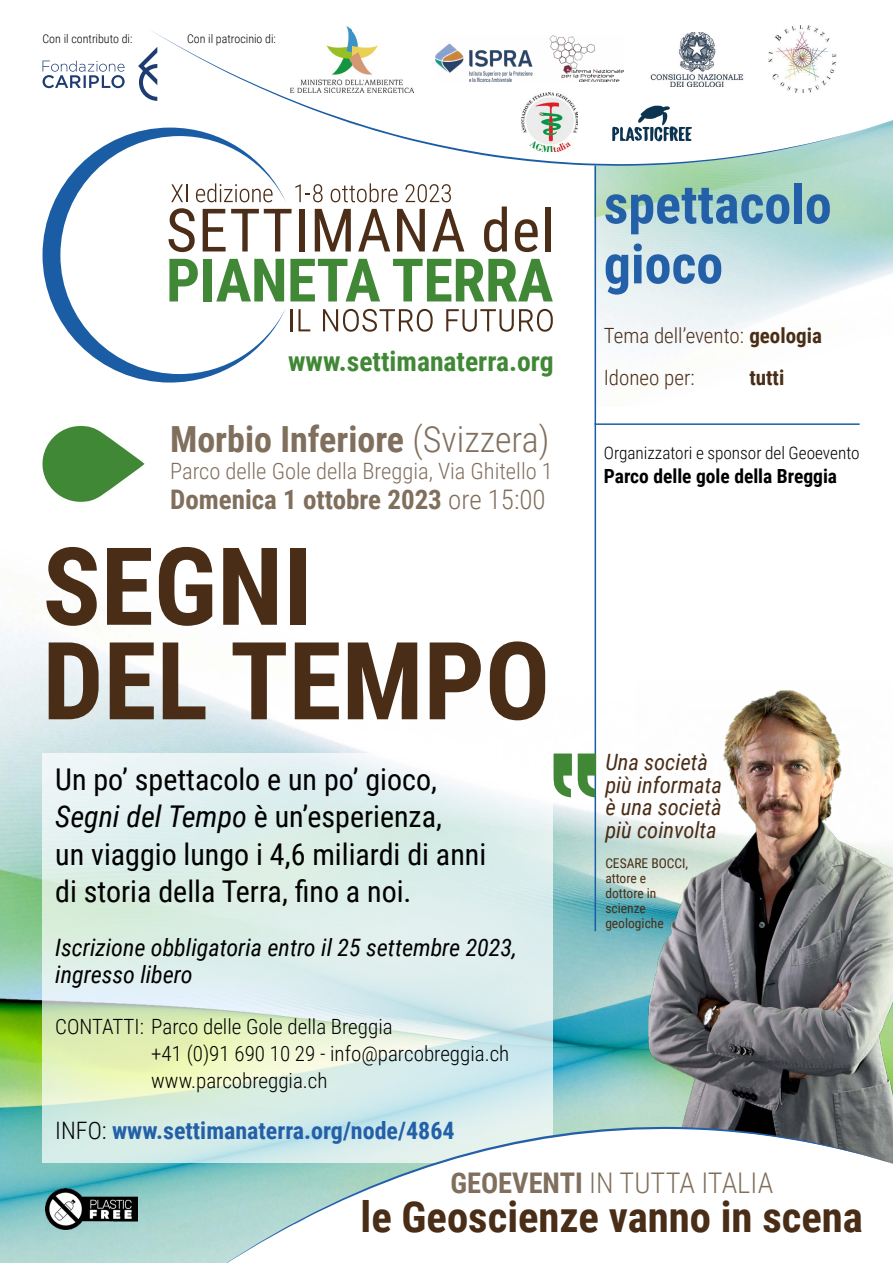
<style>
.page{position:relative;width:893px;height:1263px;background:#fff}
.page>*{position:absolute;margin:0;border:0;box-sizing:border-box;transform-origin:0 0}
.t1{font:700 108px "Roboto Condensed";color:#4a2d17}
.t2{font:700 54px "Roboto Condensed";color:#2360a8}
.t3{font:700 42.75px "Roboto Condensed";color:#4a2d17}
.t4{font:700 36px "Roboto Condensed";color:#816f5d}
.t5{font:30px "Roboto Condensed";color:#000}
.t6{font:300 28.5px "Roboto Condensed";color:#816f5d}
.t7{font:700 27.6px "Roboto Condensed";color:#408835}
.t8{font:700 27px "Roboto Condensed";color:#816f5d}
.t9{font:italic 24px/27px "Roboto Condensed";color:#000}
.t10{font:700 24px "Roboto Condensed";color:#2360a8}
.t11{font:italic 22.5px "Roboto Condensed";color:#4a2d17}
.t12{font:300 22.5px "Roboto Condensed";color:#816f5d}
.t13{font:300 21px "Roboto Condensed";color:#000}
.t14{font:300 21px "Roboto Condensed";color:#4a2d17}
.t15{font:700 21px "Roboto Condensed";color:#4a2d17}
.t16{font:700 19.5px "Roboto Condensed";color:#000}
.t17{font:300 17.25px "Roboto Condensed";color:#000}
.t18{font:13.5px "Roboto Condensed";color:#4a2d17}
.t19{font:300 12px "Roboto Condensed";color:#000}
.s1{font-weight:300}
.s2{font-style:italic}
.s3{font-weight:300;color:#000}
.s4{font-weight:700}
</style>
<div class="page">
<img style="left:0;top:463px;width:635px;height:800px">
<svg style="left:43px;top:753px;width:510px;height:410px;background:#ddeee6"></svg>
<img style="left:635px;top:690px;width:258px;height:437px">
<hr style="left:595px;top:153px;width:1px;height:778px;background:#1a5da5">
<hr style="left:595px;top:423px;width:265px;height:2px;background:#1a5da5">
<svg style="left:43px;top:426px;width:102px;height:76px"></svg>
<svg style="left:554px;top:753px;width:42px;height:44px"></svg>
<img style="left:45px;top:1188px;width:93px;height:41px">
<svg style="left:346px;top:26px;width:547px;height:140px"></svg>
<svg style="left:152px;top:29px;width:707px;height:137px"></svg>
<svg style="left:207px;top:1127px;width:686px;height:136px"></svg>
<svg style="left:286px;top:209px;width:6px;height:5px"></svg>
<div style="left:299px;top:209px;width:5px;height:42px;background:#4c2d18"></div>
<svg style="left:315px;top:209px;width:36px;height:42px"></svg>
<svg style="left:358px;top:209px;width:32px;height:42px"></svg>
<svg style="left:397px;top:209px;width:28px;height:42px"></svg>
<svg style="left:432px;top:209px;width:32px;height:42px"></svg>
<svg style="left:484px;top:206px;width:23px;height:46px"></svg>
<svg style="left:515px;top:219px;width:23px;height:33px"></svg>
<div style="left:545px;top:206px;width:5px;height:45px;background:#4c2d18"></div>
<svg style="left:290px;top:259px;width:90px;height:42px"></svg>
<svg style="left:393px;top:259px;width:160px;height:42px"></svg>
<hr style="left:290px;top:309px;width:3px;height:22px;background:#4c2d18">
<svg style="left:298px;top:309px;width:12px;height:22px"></svg>
<svg style="left:323px;top:309px;width:110px;height:23px"></svg>
<svg style="left:446px;top:309px;width:107px;height:23px"></svg>
<svg style="left:43px;top:128px;width:243px;height:255px"></svg>
<svg style="left:171px;top:184px;width:16px;height:18px"></svg>
<svg style="left:196px;top:183px;width:77px;height:19px"></svg>
<svg style="left:295px;top:184px;width:28px;height:18px"></svg>
<svg style="left:331px;top:183px;width:67px;height:19px"></svg>
<svg style="left:405px;top:184px;width:46px;height:18px"></svg>
<svg style="left:43px;top:47px;width:114px;height:54px"></svg>
<img style="left:649px;top:32px;width:97px;height:55px">
<img style="left:768px;top:25px;width:69px;height:68px">
<img style="left:522px;top:93px;width:56px;height:59px">
<img style="left:291px;top:27px;width:123px;height:65px">
<img style="left:435px;top:35px;width:189px;height:46px">
<svg style="left:611px;top:106px;width:82px;height:39px"></svg>
<p class="t19" style="left:43px;top:30px;width:91px">Con il contributo di:</p>
<p class="t19" style="left:187px;top:30px;width:90px">Con il patrocinio di:</p>
<p class="t7" style="left:288px;top:342px;width:267px">www.settimanaterra.org</p>
<p class="t4" style="left:170px;top:414px;width:381px">Morbio Inferiore <span class="s1">(Svizzera)</span></p>
<p class="t12" style="left:170px;top:455px;width:384px">Parco delle Gole della Breggia, Via Ghitello 1</p>
<p class="t8" style="left:170px;top:481px;width:377px">Domenica 1 ottobre 2023 <span class="s1">ore 15:00</span></p>
<p class="t1" style="left:43px;top:511px;width:271px">SEGNI</p>
<p class="t1" style="left:43px;top:605px;width:509px">DEL TEMPO</p>
<p class="t5" style="left:55px;top:758px;width:383px">Un po’ spettacolo e un po’ gioco,</p>
<p class="t5" style="left:55px;top:795px;width:388px"><span class="s2">Segni del Tempo</span> è un’esperienza,</p>
<p class="t5" style="left:55px;top:833px;width:432px">un viaggio lungo i 4,6 miliardi di anni</p>
<p class="t5" style="left:55px;top:870px;width:358px">di storia della Terra, fino a noi.</p>
<p class="t9" style="left:55px;top:933px;width:463px">Iscrizione obbligatoria entro il 25 settembre 2023, ingresso libero</p>
<p class="t13" style="left:55px;top:1012px;width:339px">CONTATTI: Parco delle Gole della Breggia</p>
<p class="t13" style="left:151px;top:1039px;width:360px">+41 (0)91 690 10 29 - info@parcobreggia.ch</p>
<p class="t13" style="left:151px;top:1066px;width:178px">www.parcobreggia.ch</p>
<p class="t10" style="left:55px;top:1114px;width:401px"><span class="s3">INFO:</span> www.settimanaterra.org/node/4864</p>
<p class="t2" style="left:604px;top:166px;width:229px">spettacolo</p>
<p class="t2" style="left:604px;top:226px;width:121px">gioco</p>
<p class="t14" style="left:604px;top:321px;width:220px">Tema dell’evento: <span class="s4">geologia</span></p>
<p class="t14" style="left:604px;top:363px;width:92px">Idoneo per:</p>
<p class="t15" style="left:749px;top:363px;width:36px">tutti</p>
<p class="t17" style="left:604px;top:441px;width:257px">Organizzatori e sponsor del Geoevento</p>
<p class="t16" style="left:604px;top:462px;width:235px">Parco delle gole della Breggia</p>
<p class="t11" style="left:605px;top:747px;width:104px">Una società</p>
<p class="t11" style="left:605px;top:769px;width:118px">più informata</p>
<p class="t11" style="left:605px;top:792px;width:118px">è una società</p>
<p class="t11" style="left:605px;top:814px;width:113px">più coinvolta</p>
<p class="t18" style="left:605px;top:854px;width:84px">CESARE BOCCI,</p>
<p class="t18" style="left:605px;top:869px;width:42px">attore e</p>
<p class="t18" style="left:605px;top:884px;width:53px">dottore in</p>
<p class="t18" style="left:605px;top:899px;width:42px">scienze</p>
<p class="t18" style="left:605px;top:914px;width:60px">geologiche</p>
<p class="t6" style="left:450px;top:1163px;width:324px"><span class="s4">GEOEVENTI</span> IN TUTTA ITALIA</p>
<h3 class="t3" style="left:361px;top:1186px;width:504px">le Geoscienze vanno in scena</h3>
</div>
